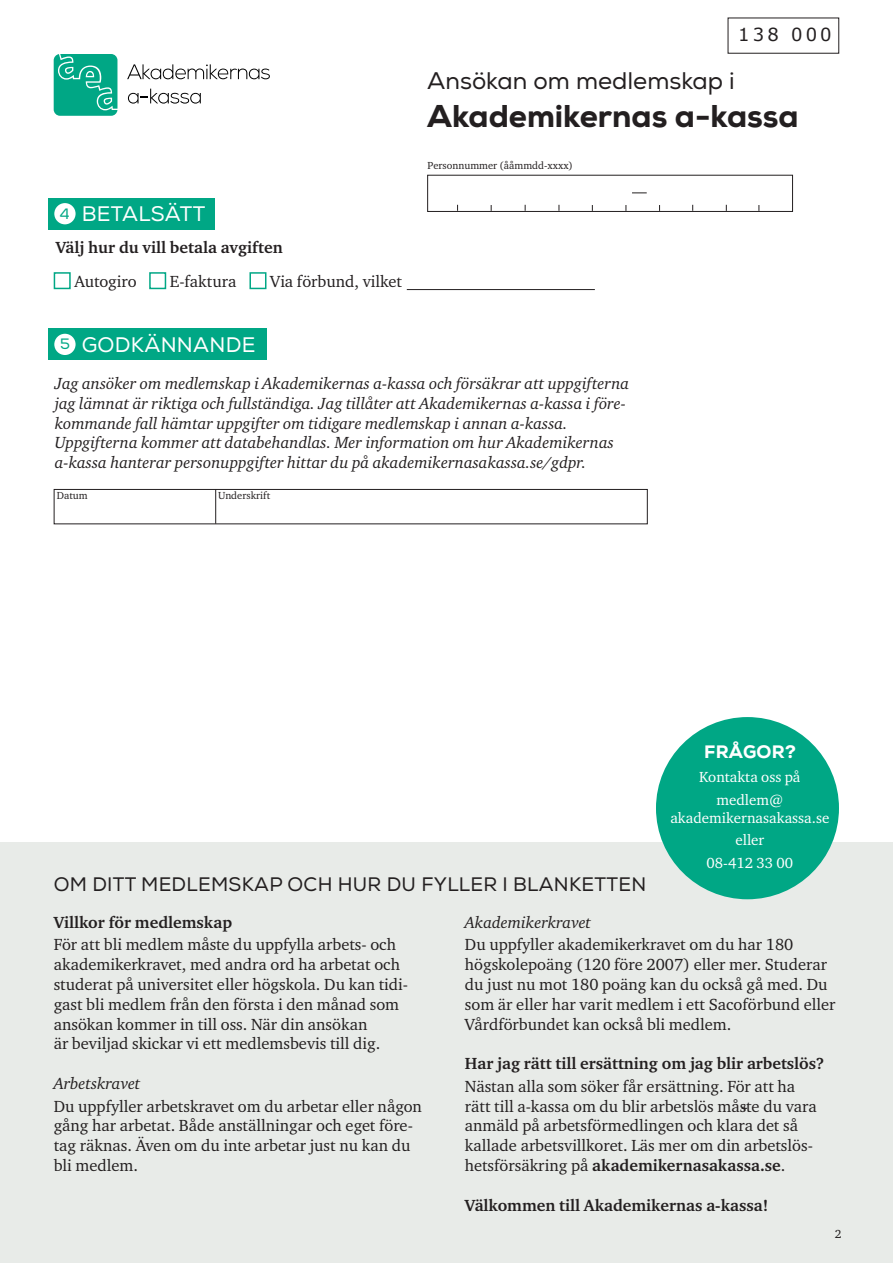
<style>
.page{position:relative;width:893px;height:1263px;background:#fff}
.page>*{position:absolute;margin:0;border:0;box-sizing:border-box;transform-origin:0 0}
.t1{font:800 31.5px "Nexa";color:#231f20}
.t2{font:24px "Nexa";color:#231f20}
.t3{font:21px "Nexa";letter-spacing:.015em;color:#fff}
.t4{font:19.5px "Nexa";letter-spacing:.015em;color:#231f20}
.t5{font:800 18px "Nexa";letter-spacing:.015em;color:#fff}
.t6{font:18px "Verdana";letter-spacing:.17em;color:#231f20}
.t7{font:16.5px/19.8px "Charter ITC Std";color:#231f20}
.t8{font:italic 16.5px/19.8px "Charter ITC Std";color:#231f20}
.t9{font:700 16.5px "Charter ITC Std";color:#231f20}
.t10{font:15px "Charter ITC Std";color:#fff}
.t11{font:15px "Nexa";color:#00a785}
.t12{font:15px "Nexa";color:#fff}
.Informationstext_Geo{font:13.5px "Nexa";color:#231f20}
.t13{font:12px "Charter ITC Std";color:#231f20}
.t14{font:10.5px "Charter ITC Std";color:#231f20}
.s1{font-weight:700}
</style>
<div class="page">
<div style="left:0;top:842px;width:893px;height:420px;background:#e8ebe8"></div>
<div style="left:54px;top:272px;width:17px;height:17px;border:2px solid #00a785"></div>
<div style="left:149px;top:272px;width:17px;height:17px;border:2px solid #00a785"></div>
<div style="left:249px;top:272px;width:17px;height:17px;border:2px solid #00a785"></div>
<div style="left:54px;top:489px;width:594px;height:35px;border:1px solid #231f20"></div>
<hr style="left:215px;top:489px;width:1px;height:35px;background:#231f20">
<div style="left:48px;top:198px;width:166px;height:31px;background:#00a785"></div>
<div style="left:54px;top:203px;width:22px;height:21px;background:#fff;border-radius:50%"></div>
<div style="left:48px;top:329px;width:218px;height:31px;background:#00a785"></div>
<div style="left:54px;top:334px;width:22px;height:21px;background:#fff;border-radius:50%"></div>
<hr style="left:407px;top:289px;width:188px;height:1px;background:#231f20">
<div style="left:427px;top:175px;width:366px;height:37px;border:1px solid #231f20"></div>
<svg style="left:632px;top:192px;width:15px;height:1px"></svg>
<div style="left:656px;top:717px;width:183px;height:182px;background:#00a785;border-radius:50%"></div>
<svg style="left:54px;top:54px;width:63px;height:62px;background:#1aaf91"></svg>
<svg style="left:127px;top:64px;width:143px;height:15px"></svg>
<svg style="left:128px;top:89px;width:73px;height:15px"></svg>
<p class="t6" style="left:738px;top:22px;width:95px">138 000</p>
<p class="t2" style="left:427px;top:66px;width:309px">Ansökan om medlemskap i</p>
<p class="t1" style="left:427px;top:96px;width:373px">Akademikernas a-kassa</p>
<p class="t11" style="left:60px;top:204px;width:11px">4</p>
<p class="t3" style="left:82px;top:201px;width:125px">BETALSÄTT</p>
<p class="t12" style="left:83px;top:205px;width:12px">2</p>
<p class="t9" style="left:56px;top:237px;width:228px">Välj hur du vill betala avgiften</p>
<p class="t7" style="left:74px;top:272px;width:64px">Autogiro</p>
<p class="t7" style="left:170px;top:272px;width:68px">E-faktura</p>
<p class="t7" style="left:270px;top:272px;width:133px">Via förbund, vilket</p>
<p class="t11" style="left:60px;top:335px;width:11px">5</p>
<p class="t3" style="left:82px;top:332px;width:175px">GODKÄNNANDE</p>
<p class="t12" style="left:83px;top:335px;width:12px">2</p>
<p class="t14" style="left:428px;top:159px;width:147px">Personnummer (ååmmdd-xxxx)</p>
<p class="t8" style="left:55px;top:373px;width:576px">Jag ansöker om medlemskap i Akademikernas a-kassa och försäkrar att uppgifterna jag lämnat är riktiga och fullständiga. Jag tillåter att Akademikernas a-kassa i före&shy;kommande fall hämtar uppgifter om tidigare medlemskap i annan a-kassa.<br>Uppgifterna kommer att databehandlas. Mer information om hur Akademikernas a-kassa hanterar personuppgifter hittar du på akademikernasakassa.se/gdpr.</p>
<p class="t14" style="left:57px;top:489px;width:32px">Datum</p>
<p class="t14" style="left:218px;top:489px;width:54px">Underskrift</p>
<p class="t5" style="left:704px;top:740px;width:93px">FRÅGOR?</p>
<p class="t10" style="left:699px;top:768px;width:103px">Kontakta oss på</p>
<p class="t10" style="left:716px;top:790px;width:68px">medlem@</p>
<p class="t10" style="left:670px;top:808px;width:160px">akademikernasakassa.se</p>
<p class="t10" style="left:735px;top:831px;width:30px">eller</p>
<p class="t10" style="left:707px;top:853px;width:88px">08-412 33 00</p>
<p class="t4" style="left:54px;top:872px;width:594px">OM DITT MEDLEMSKAP OCH HUR DU FYLLER I BLANKETTEN</p>
<p class="t9" style="left:54px;top:912px;width:180px">Villkor för medlemskap</p>
<p class="t7" style="left:54px;top:934px;width:356px">För att bli medlem måste du uppfylla arbets- och akademikerkravet, med andra ord ha arbetat och studerat på universitet eller högskola. Du kan tidi&shy;gast bli medlem från den första i den månad som ansökan kommer in till oss. När din ansökan<br>är beviljad skickar vi ett medlemsbevis till dig.</p>
<p class="t8" style="left:54px;top:1073px;width:88px">Arbetskravet</p>
<p class="t7" style="left:54px;top:1096px;width:370px">Du uppfyller arbetskravet om du arbetar eller någon gång har arbetat. Både anställningar och eget före&shy;tag räknas. Även om du inte arbetar just nu kan du bli medlem.</p>
<p class="t8" style="left:465px;top:912px;width:128px">Akademikerkravet</p>
<p class="t7" style="left:465px;top:934px;width:372px">Du uppfyller akademikerkravet om du har 180 högskolepoäng (120 före 2007) eller mer. Studerar du just nu mot 180 poäng kan du också gå med. Du som är eller har varit medlem i ett Sacoförbund eller Vårdförbundet kan också bli medlem.</p>
<p class="t9" style="left:465px;top:1053px;width:361px">Har jag rätt till ersättning om jag blir arbetslös?</p>
<p class="t7" style="left:465px;top:1076px;width:353px">Nästan alla som söker får ersättning. För att ha rätt till a-kassa om du blir arbetslös måste du vara anmäld på arbetsförmedlingen och klara det så kallade arbetsvillkoret. Läs mer om din arbetslös&shy;hetsförsäkring på <span class="s1">akademikernasakassa.se</span>.</p>
<p class="t9" style="left:465px;top:1195px;width:305px">Välkommen till Akademikernas a-kassa!</p>
<p class="Informationstext_Geo" style="left:741px;top:1100px;width:8px">+</p>
<p class="t13" style="left:835px;top:1226px;width:8px">2</p>
</div>
